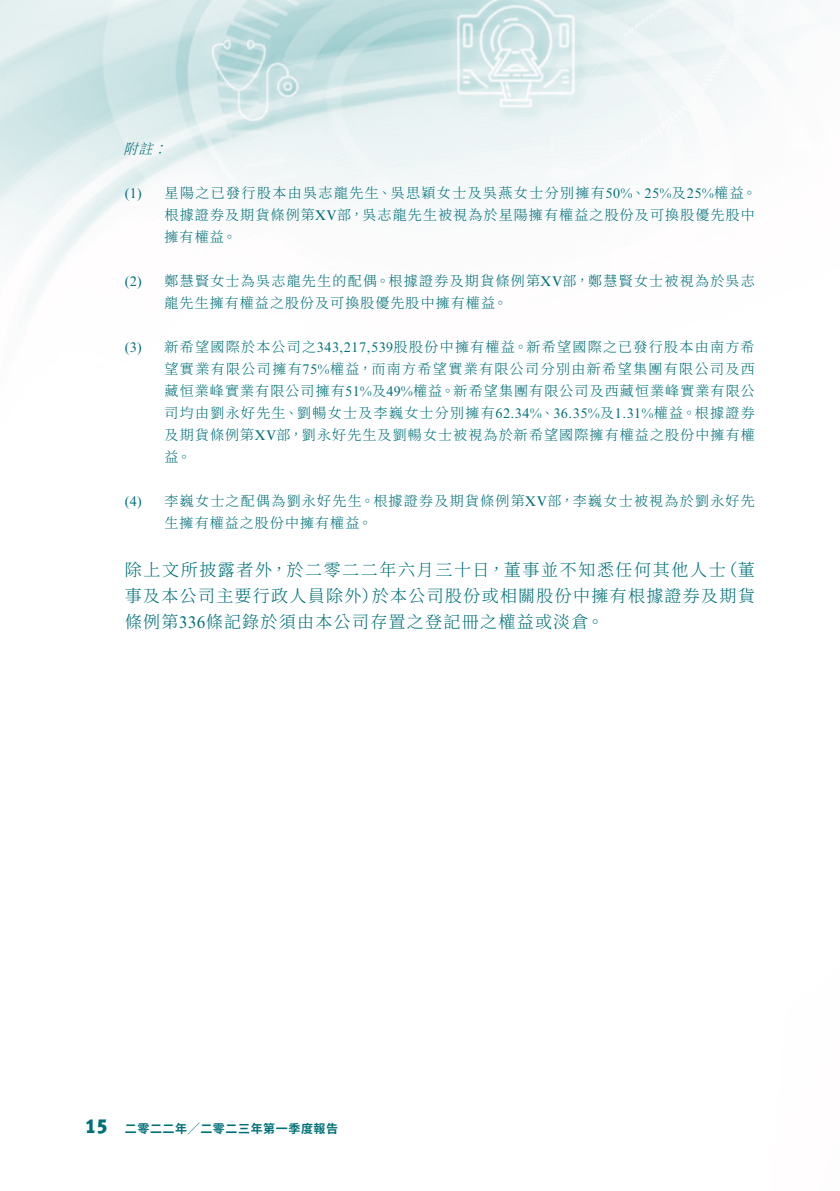
<style>
.page{position:relative;width:840px;height:1191px;background:#fff}
.page>*{position:absolute;margin:0;border:0;box-sizing:border-box;transform-origin:0 0}
.t1{font:20px "Meta Black Lf";color:#007078}
.Body_Text{font:300 17px/26px "Source Han Serif TC";letter-spacing:.095em;color:#007078}
.Body_Text-2{font:300 17px/26px "Source Han Serif TC";letter-spacing:.075em;color:#007078}
.Notes{font:300 14px/22px "Source Han Serif TC";letter-spacing:.09em;color:#007078}
.Notes-2{font:14px "Times New Roman MT Std";color:#007078}
.Notes-3{font:italic 300 14px "Source Han Serif TC";color:#007078}
.t2{font:700 12px "Source Han Sans TC";letter-spacing:.05em;color:#007078}
.s1{font-family:"Times New Roman MT Std";font-weight:400}
</style>
<div class="page">
<img style="left:0;top:0;width:770px;height:298px">
<p class="Notes-3" style="left:123px;top:141px;width:41px">附註</p>
<p class="Notes-3" style="left:153px;top:141px;width:26px">：</p>
<p class="Notes-2" style="left:125px;top:185px;width:19px">1( )</p>
<p class="Notes-2" style="left:125px;top:273px;width:19px">2( )</p>
<p class="Notes-2" style="left:125px;top:339px;width:19px">3( )</p>
<p class="Notes-2" style="left:125px;top:493px;width:19px">4( )</p>
<p class="Notes" style="left:164px;top:182px;width:593px">星陽之已發行股本由吳志龍先生、吳思穎女士及吳燕女士分別擁有<span class="s1">50%</span>、<span class="s1">25%</span>及<span class="s1">25%</span>權益。</p>
<p class="Notes" style="left:164px;top:204px;width:591px">根據證券及期貨條例第<span class="s1">XV</span>部，吳志龍先生被視為於星陽擁有權益之股份及可換股優先股中擁有權益。</p>
<p class="Notes" style="left:164px;top:270px;width:591px">鄭慧賢女士為吳志龍先生的配偶。根據證券及期貨條例第<span class="s1">XV</span>部，鄭慧賢女士被視為於吳志</p>
<p class="Notes" style="left:164px;top:292px;width:344px">龍先生擁有權益之股份及可換股優先股中擁有權益。</p>
<p class="Notes" style="left:164px;top:336px;width:591px">新希望國際於本公司之<span class="s1">343,217,539</span>股股份中擁有權益。新希望國際之已發行股本由南方希</p>
<p class="Notes" style="left:164px;top:358px;width:591px;text-align:justify">望實業有限公司擁有<span class="s1">75%</span>權益，而南方希望實業有限公司分別由新希望集團有限公司及西藏恒業峰實業有限公司擁有<span class="s1">51%</span>及<span class="s1">49%</span>權益。新希望集團有限公司及西藏恒業峰實業有限公司均由劉永好先生、劉暢女士及李巍女士分別擁有<span class="s1">62.34%</span>、<span class="s1">36.35%</span>及<span class="s1">1.31%</span>權益。根據證券及期貨條例第<span class="s1">XV</span>部，劉永好先生及劉暢女士被視為於新希望國際擁有權益之股份中擁有權益。</p>
<p class="Notes" style="left:164px;top:490px;width:591px">李巍女士之配偶為劉永好先生。根據證券及期貨條例第<span class="s1">XV</span>部，李巍女士被視為於劉永好先</p>
<p class="Notes" style="left:164px;top:512px;width:209px">生擁有權益之股份中擁有權益。</p>
<p class="Body_Text" style="left:372px;top:557px;width:384px;text-indent:-247px">除上文所披露者外，於二零二二年六月三十日，董事並不知悉任何其他人士<br>於本公司股份或相關股份中擁有根據證券及期貨</p>
<p class="Body_Text-2" style="left:720px;top:557px;width:36px">（董</p>
<p class="Body_Text-2" style="left:125px;top:583px;width:480px">事及本公司主要行政人員除外）<br>條例第<span class="s1">336</span>條記錄於須由本公司存置之登記冊之權益或淡倉。</p>
<h1 class="t1" style="left:85px;top:1114px;width:24px">15</h1>
<p class="t2" style="left:125px;top:1121px;width:215px">二零二二年╱二零二三年第一季度報告</p>
</div>
